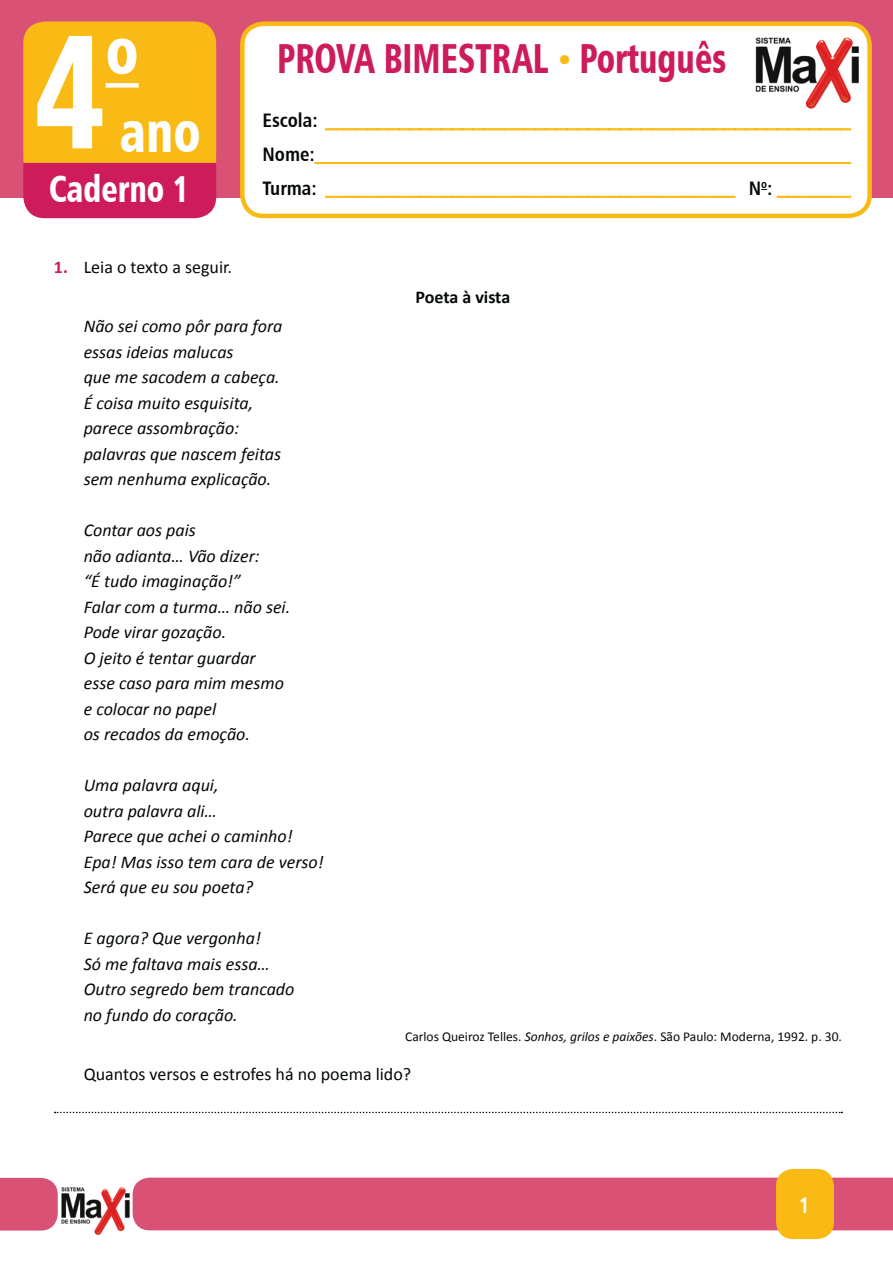
<style>
.page{position:relative;width:893px;height:1263px;background:#fff}
.page>*{position:absolute;margin:0;border:0;box-sizing:border-box;transform-origin:0 0}
.t1{font:162px "Humanist 777 BT Black Condensed B";color:#fff;scale:.85 1}
.t2{font:58.5px "Humanist 777 BT Black Condensed B";color:#fff;scale:.85 1}
.t3{font:42px "Humanist 777 BT Black Condensed B";color:#ce1b5b;scale:.8 1}
.t4{font:37.5px "Humanist 777 BT Black Condensed B";color:#fff;scale:.85 1}
.t5{font:22.5px "Humanist 777 BT Bold Condensed B";color:#fff}
.t6{font:700 21px "Minion Pro";color:#faba15}
.t7{font:italic 18px/25.5px "Calibri";color:#040809}
.t8{font:18px "Calibri";color:#040809}
.t9{font:700 18px "Calibri";letter-spacing:-.01em;color:#040809}
.t10{font:13.5px "Calibri";color:#040809}
.s1{font-weight:700;color:#ce1b5b}
.s2{font-family:"Humanist 777 BT Bold Condensed B";font-weight:400;font-size:19.5px;color:#040809}
.s3{font-style:italic}
</style>
<div class="page">
<div style="left:133px;top:1178px;width:760px;height:52px;background:#d95275"></div>
<div style="left:0;top:0;width:893px;height:198px;background:#d95275"></div>
<div style="left:242px;top:24px;width:627px;height:192px;background:#fff;border-radius:21px"></div>
<div style="left:240px;top:22px;width:632px;height:196px;border:4px solid #faba15;border-radius:21px"></div>
<svg style="left:23px;top:22px;width:193px;height:196px;background:#ed8d2a"></svg>
<div style="left:0;top:1178px;width:58px;height:53px;background:#d95275"></div>
<div style="left:776px;top:1169px;width:58px;height:70px;background:#faba15;border-radius:17px"></div>
<div style="left:106px;top:83px;width:33px;height:5px;background:#fff"></div>
<svg style="left:325px;top:128px;width:526px;height:2px"></svg>
<svg style="left:315px;top:162px;width:536px;height:2px"></svg>
<svg style="left:325px;top:196px;width:410px;height:2px"></svg>
<svg style="left:777px;top:196px;width:74px;height:2px"></svg>
<img style="left:755px;top:37px;width:104px;height:72px">
<img style="left:61px;top:1187px;width:69px;height:48px">
<svg style="left:55px;top:1112px;width:787px;height:1px"></svg>
<h1 class="t1" style="left:33px;top:-11px;width:125px">4<sup>º</sup></h1>
<h2 class="t2" style="left:120px;top:94px;width:96px">ano</h2>
<h3 class="t4" style="left:49px;top:165px;width:167px">Caderno 1</h3>
<p class="t8" style="left:54px;top:259px;width:180px"><span class="s1">1.</span> Leia o texto a seguir.</p>
<h3 class="t3" style="left:277px;top:32px;width:563px">PROVA BIMESTRAL Português</h3>
<p class="t6" style="left:263px;top:108px;width:589px"><span class="s2">Escola:</span> __________________________________________________</p>
<p class="t6" style="left:263px;top:175px;width:589px"><span class="s2">Turma:</span> _______________________________________ <span class="s2">N</span><sup>o</sup><span class="s2">:</span> _______</p>
<p class="t9" style="left:415px;top:289px;width:96px">Poeta à vista</p>
<p class="t7" style="left:84px;top:315px;width:200px">Não sei como pôr para fora essas ideias malucas<br>que me sacodem a cabeça.<br>É coisa muito esquisita, parece assombração: palavras que nascem feitas sem nenhuma explicação.</p>
<p class="t7" style="left:84px;top:519px;width:208px">Contar aos pais<br>não adianta… Vão dizer:<br>“É tudo imaginação!”<br>Falar com a turma… não sei.<br>Pode virar gozação.<br>O jeito é tentar guardar esse caso para mim mesmo e colocar no papel<br>os recados da emoção.</p>
<p class="t7" style="left:84px;top:774px;width:241px">Uma palavra aqui,<br>outra palavra ali…<br>Parece que achei o caminho!<br>Epa! Mas isso tem cara de verso!<br>Será que eu sou poeta?</p>
<p class="t7" style="left:84px;top:927px;width:212px">E agora? Que vergonha!<br>Só me faltava mais essa…<br>Outro segredo bem trancado no fundo do coração.</p>
<p class="t10" style="left:405px;top:1031px;width:438px">Carlos Queiroz Telles. <span class="s3">Sonhos, grilos e paixões</span>. São Paulo: Moderna, 1992. p. 30.</p>
<p class="t8" style="left:84px;top:1066px;width:329px">Quantos versos e estrofes há no poema lido?</p>
<p class="t5" style="left:799px;top:1191px;width:13px">1</p>
</div>
